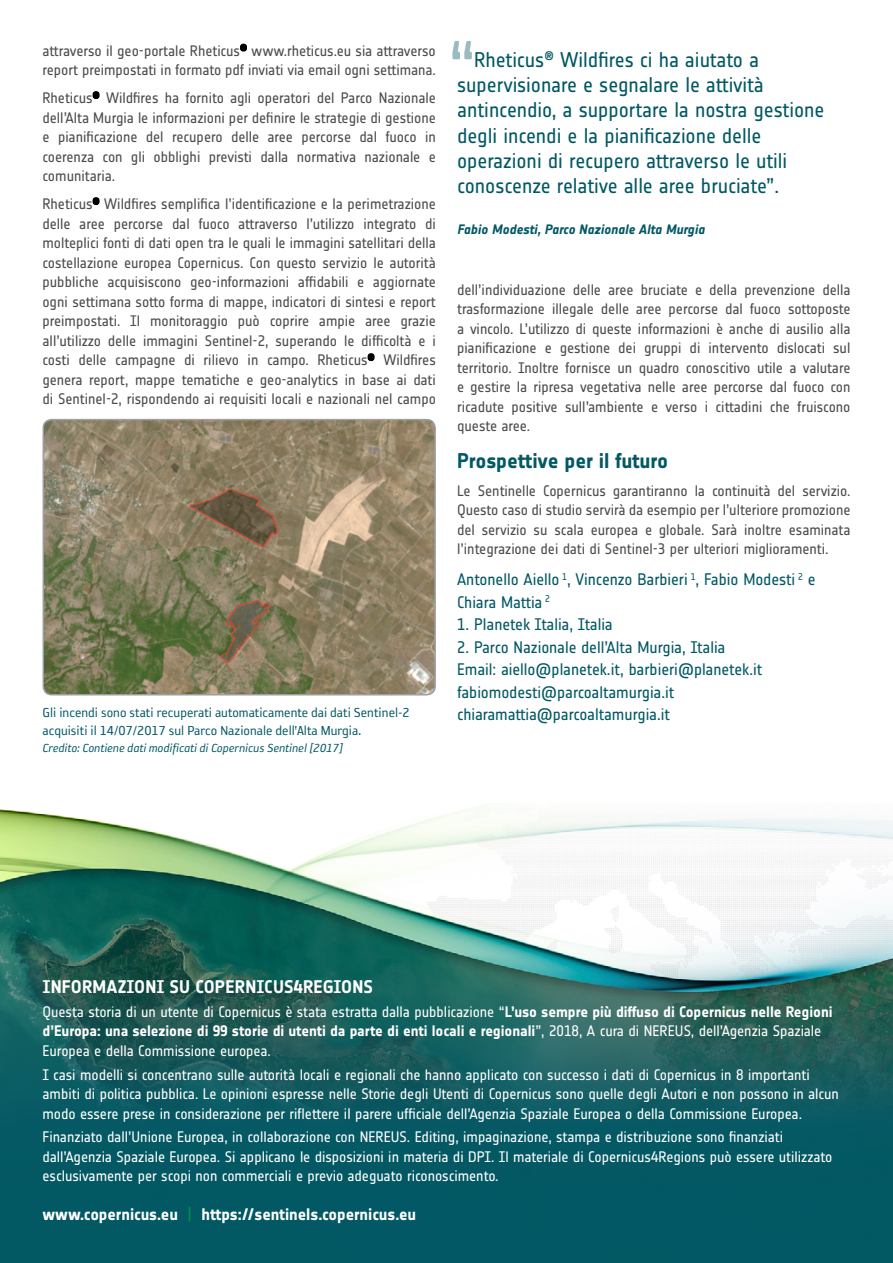
<style>
.page{position:relative;width:893px;height:1263px;background:#fff}
.page>*{position:absolute;margin:0;border:0;box-sizing:border-box;transform-origin:0 0}
.t1{font:21px/25.2px "Notes Esa";letter-spacing:-.005em;color:#025864}
.t2{font:700 21px "Notes Esa";letter-spacing:-.01em;color:#025864}
.t3{font:700 18px "Notes Esa";letter-spacing:.01em;color:#fff}
.t4{font:16.5px/22.5px "Notes Esa";letter-spacing:-.005em;color:#025864}
.t5{font:700 16.5px "Notes Esa";letter-spacing:-.005em;color:#fff}
.t6{font:15px/19.5px "Notes Esa";letter-spacing:-.005em;color:#4d4d4f;text-align:justify}
.t7{font:15px/19.5px "Notes Esa";letter-spacing:-.005em;color:#fff}
.t8{font:15px/18px "Reykjavik One OT A Gauge";color:#025864}
.t9{font:italic 13.5px "Reykjavik One OT A Gauge";color:#025864}
.t10{font:italic 700 13.5px "Notes Esa";letter-spacing:-.005em;color:#025864}
.s1{font-weight:700}
.s2{font-weight:400;color:#009449}
</style>
<div class="page">
<img style="left:0;top:806px;width:893px;height:457px">
<svg style="left:240px;top:43px;width:7px;height:9px"></svg>
<svg style="left:92px;top:91px;width:8px;height:8px"></svg>
<svg style="left:92px;top:197px;width:8px;height:8px"></svg>
<svg style="left:367px;top:353px;width:8px;height:9px"></svg>
<img style="left:43px;top:420px;width:392px;height:275px">
<div style="left:43px;top:419px;width:393px;height:276px;border:2px solid #9d9fa2;border-radius:9px"></div>
<svg style="left:452px;top:41px;width:20px;height:18px"></svg>
<p class="t6" style="left:43px;top:41px;width:395px">attraverso il geo-portale Rheticus www.rheticus.eu sia attraverso report preimpostati in formato pdf inviati via email ogni settimana.</p>
<p class="t6" style="left:43px;top:88px;width:395px">Rheticus Wildfires ha fornito agli operatori del Parco Nazionale dell’Alta Murgia le informazioni per definire le strategie di gestione e pianificazione del recupero delle aree percorse dal fuoco in coerenza con gli obblighi previsti dalla normativa nazionale e comunitaria.</p>
<p class="t6" style="left:43px;top:194px;width:395px">Rheticus Wildfires semplifica l’identificazione e la perimetrazione delle aree percorse dal fuoco attraverso l’utilizzo integrato di molteplici fonti di dati open tra le quali le immagini satellitari della costellazione europea Copernicus. Con questo servizio le autorità pubbliche acquisiscono geo-informazioni affidabili e aggiornate ogni settimana sotto forma di mappe, indicatori di sintesi e report preimpostati. Il monitoraggio può coprire ampie aree grazie all’utilizzo delle immagini Sentinel-2, superando le difficoltà e i costi delle campagne di rilievo in campo. Rheticus Wildfires genera report, mappe tematiche e geo-analytics in base ai dati di Sentinel-2, rispondendo ai requisiti locali e nazionali nel campo</p>
<p class="t8" style="left:43px;top:704px;width:369px">Gli incendi sono stati recuperati automaticamente dai dati Sentinel-2 acquisiti il 14/07/2017 sul Parco Nazionale dell’Alta Murgia.</p>
<p class="t9" style="left:43px;top:741px;width:302px">Credito: Contiene dati modificati di Copernicus Sentinel [2017]</p>
<p class="t1" style="left:457px;top:47px;width:369px;text-indent:17px">Rheticus<sup>®</sup> Wildfires ci ha aiutato a supervisionare e segnalare le attività antincendio, a supportare la nostra gestione degli incendi e la pianificazione delle operazioni di recupero attraverso le utili conoscenze relative alle aree bruciate”.</p>
<p class="t10" style="left:457px;top:221px;width:249px">Fabio Modesti, Parco Nazionale Alta Murgia</p>
<p class="t6" style="left:457px;top:280px;width:395px">dell’individuazione delle aree bruciate e della prevenzione della trasformazione illegale delle aree percorse dal fuoco sottoposte a vincolo. L’utilizzo di queste informazioni è anche di ausilio alla pianificazione e gestione dei gruppi di intervento dislocati sul territorio. Inoltre fornisce un quadro conoscitivo utile a valutare e gestire la ripresa vegetativa nelle aree percorse dal fuoco con ricadute positive sull’ambiente e verso i cittadini che fruiscono queste aree.</p>
<h1 class="t2" style="left:457px;top:448px;width:213px">Prospettive per il futuro</h1>
<p class="t6" style="left:457px;top:481px;width:395px">Le Sentinelle Copernicus garantiranno la continuità del servizio.<br>Questo caso di studio servirà da esempio per l’ulteriore promozione del servizio su scala europea e globale. Sarà inoltre esaminata l’integrazione dei dati di Sentinel-3 per ulteriori miglioramenti.</p>
<p class="t4" style="left:457px;top:568px;width:360px">Antonello Aiello <sup>1</sup>, Vincenzo Barbieri <sup>1</sup>, Fabio Modesti <sup>2</sup> e<br>Chiara Mattia <sup>2</sup></p>
<p class="t4" style="left:457px;top:613px;width:157px">1. Planetek Italia, Italia</p>
<p class="t4" style="left:457px;top:636px;width:307px">2. Parco Nazionale dell’Alta Murgia, Italia Email: aiello@planetek.it, barbieri@planetek.it fabiomodesti@parcoaltamurgia.it chiaramattia@parcoaltamurgia.it</p>
<p class="t3" style="left:43px;top:976px;width:332px">INFORMAZIONI SU COPERNICUS4REGIONS</p>
<p class="t7" style="left:43px;top:1002px;width:792px">Questa storia di un utente di Copernicus è stata estratta dalla pubblicazione “<span class="s1">L’uso sempre più diffuso di Copernicus nelle Regioni d’Europa: una selezione di 99 storie di utenti da parte di enti locali e regionali</span>”, 2018, A cura di NEREUS, dell’Agenzia Spaziale<br>Europea e della Commissione europea.</p>
<p class="t7" style="left:43px;top:1065px;width:798px">I casi modelli si concentrano sulle autorità locali e regionali che hanno applicato con successo i dati di Copernicus in 8 importanti ambiti di politica pubblica. Le opinioni espresse nelle Storie degli Utenti di Copernicus sono quelle degli Autori e non possono in alcun modo essere prese in considerazione per riflettere il parere ufficiale dell’Agenzia Spaziale Europea o della Commissione Europea.</p>
<p class="t7" style="left:43px;top:1127px;width:791px">Finanziato dall’Unione Europea, in collaborazione con NEREUS. Editing, impaginazione, stampa e distribuzione sono finanziati dall’Agenzia Spaziale Europea. Si applicano le disposizioni in materia di DPI. Il materiale di Copernicus4Regions può essere utilizzato esclusivamente per scopi non commerciali e previo adeguato riconoscimento.</p>
<p class="t5" style="left:43px;top:1204px;width:375px">www.copernicus.eu <span class="s2">|</span> https://sentinels.copernicus.eu</p>
</div>
